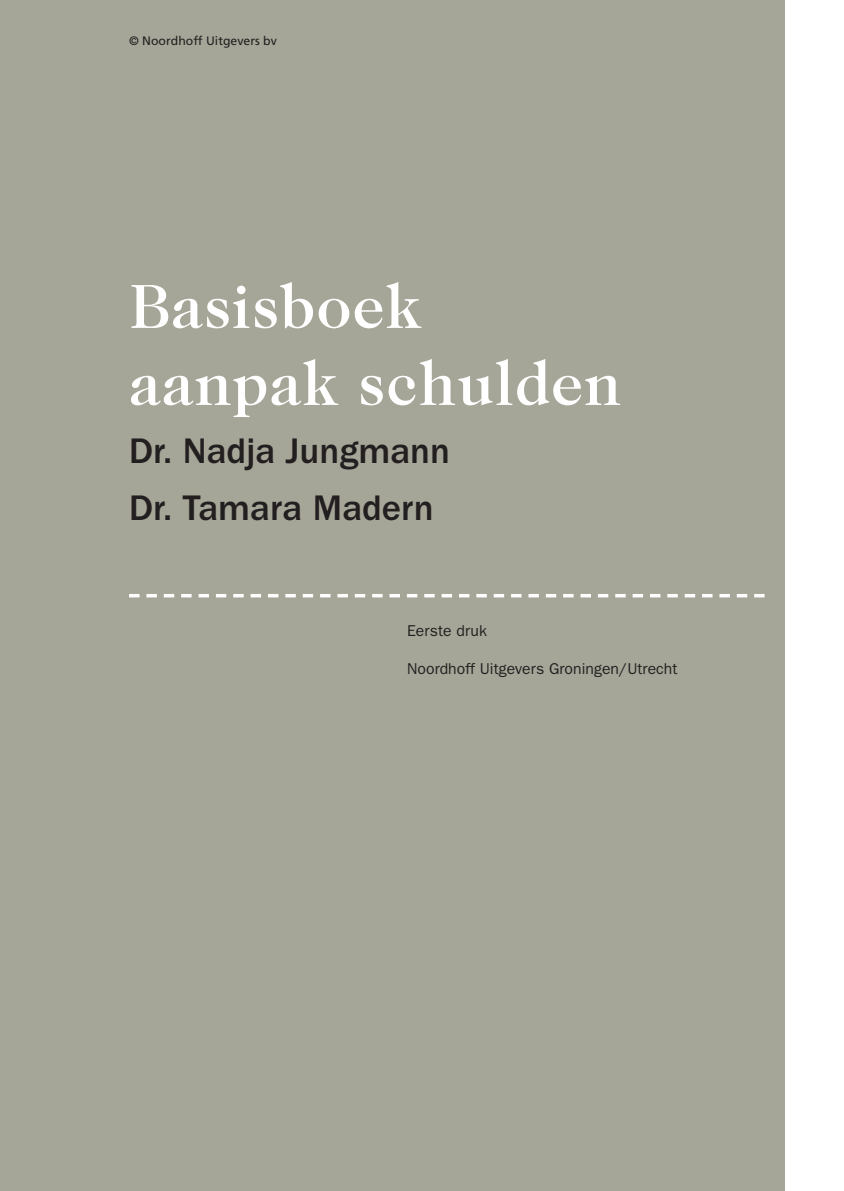
<style>
.page{position:relative;width:844px;height:1191px;background:#fff}
.page>*{position:absolute;margin:0;border:0;box-sizing:border-box;transform-origin:0 0}
.t1{font:500 63px/77px "Caslon 224 Std";letter-spacing:.02em;color:#fff}
.t2{font:500 36.75px/57.8px "ITC Franklin Gothic Std";color:#231f20}
.t3{font:15.75px "ITC Franklin Gothic Std";letter-spacing:.005em;color:#231f20}
.t4{font:12.25px "Frutiger LT Std";color:#231f20}
</style>
<div class="page">
<div style="left:0;top:0;width:784px;height:1191px;background:#a6a698"></div>
<svg style="left:129px;top:594px;width:635px;height:3px"></svg>
<p class="t4" style="left:129px;top:35px;width:149px">© Noordhoff Uitgevers bv</p>
<h1 class="t1" style="left:129px;top:271px;width:494px">Basisboek aanpak schulden</h1>
<h2 class="t2" style="left:129px;top:423px;width:322px">Dr. Nadja Jungmann<br>Dr. Tamara Madern</h2>
<p class="t3" style="left:407px;top:624px;width:81px">Eerste druk</p>
<p class="t3" style="left:407px;top:663px;width:272px">Noordhoff Uitgevers Groningen/Utrecht</p>
</div>
